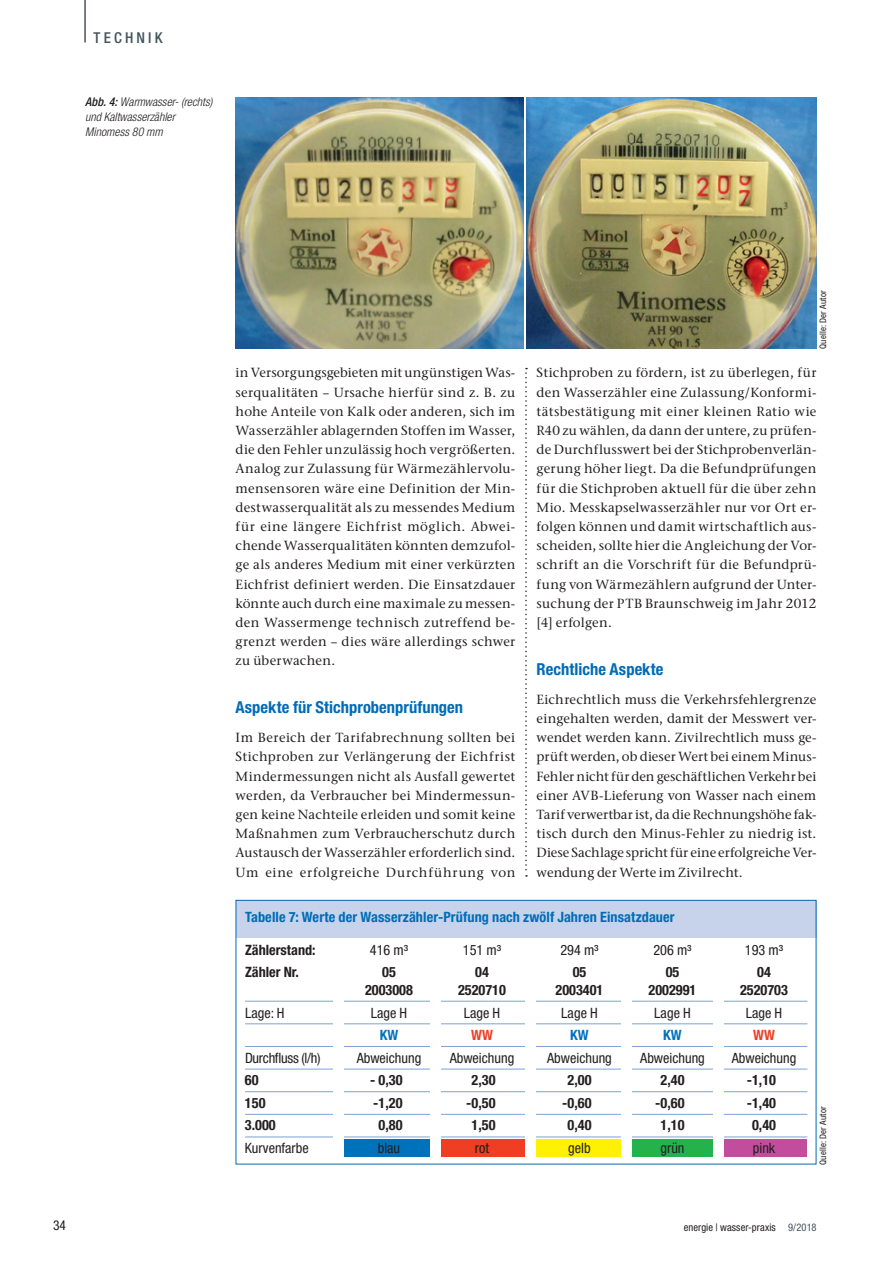
<style>
.page{position:relative;width:893px;height:1263px;background:#fff}
.page>*{position:absolute;margin:0;border:0;box-sizing:border-box;transform-origin:0 0}
.t1{font:700 condensed 16.5px "Helvetica Neue LT Std";letter-spacing:.005em;color:#006bb6}
.t2{font:500 condensed 15px "Helvetica Neue LT Std";letter-spacing:.21em;color:#45555d}
.t3{font:700 condensed 14.25px "Helvetica Neue LT Std";color:#231f20}
.t4{font:condensed 14.25px "Helvetica Neue LT Std";color:#231f20}
.t5{font:700 condensed 14.25px "Helvetica Neue LT Std";letter-spacing:.01em;color:#006bb6}
.t6{font:condensed 14.25px "Helvetica Neue LT Std";letter-spacing:-.02em;color:#231f20}
.t7{font:700 condensed 14.25px "Helvetica Neue LT Std";color:#0072bc}
.t8{font:700 condensed 14.25px "Helvetica Neue LT Std";color:#ef3e22}
.t9{font:condensed 13.5px "Helvetica Neue LT Std";color:#231f20}
.t10{font:500 13.2px/19.2px "Stone Serif ITC Pro";letter-spacing:.02em;color:#231f20;text-align:justify}
.t11{font:italic 300 condensed 12px/15px "Helvetica Neue LT Std";letter-spacing:.005em;color:#231f20}
.t12{font:condensed 10.5px "Helvetica Neue LT Std";letter-spacing:.005em;color:#231f20}
.t13{font:condensed 9px "Helvetica Neue LT Std";letter-spacing:.015em;color:#231f20}
.s1{font-weight:500}
.s2{color:#45555d}
</style>
<div class="page">
<hr style="left:84px;top:0;width:2px;height:43px;background:#45555d">
<svg style="left:525px;top:368px;width:2px;height:509px"></svg>
<div style="left:236px;top:900px;width:580px;height:37px;background:#c6d3eb"></div>
<div style="left:236px;top:900px;width:580px;height:264px;border:1px solid #006bb6"></div>
<div style="left:338px;top:1140px;width:95px;height:17px;background:#0072bc"></div>
<div style="left:432px;top:1140px;width:97px;height:17px;background:#ef3e22"></div>
<div style="left:531px;top:1140px;width:94px;height:17px;background:#fff101"></div>
<div style="left:626px;top:1140px;width:90px;height:17px;background:#23b24b"></div>
<div style="left:718px;top:1140px;width:89px;height:17px;background:#c24d9d"></div>
<hr style="left:245px;top:1046px;width:562px;height:1px;background:#7da2d4">
<hr style="left:245px;top:1069px;width:562px;height:1px;background:#7da2d4">
<hr style="left:245px;top:1091px;width:562px;height:1px;background:#7da2d4">
<hr style="left:245px;top:1114px;width:562px;height:1px;background:#7da2d4">
<hr style="left:245px;top:1136px;width:562px;height:1px;background:#7da2d4">
<hr style="left:245px;top:1001px;width:562px;height:1px;background:#7da2d4">
<hr style="left:245px;top:1023px;width:562px;height:1px;background:#7da2d4">
<div style="left:333px;top:943px;width:10px;height:217px;background:#fff"></div>
<div style="left:430px;top:943px;width:11px;height:217px;background:#fff"></div>
<div style="left:525px;top:943px;width:11px;height:217px;background:#fff"></div>
<div style="left:621px;top:943px;width:11px;height:217px;background:#fff"></div>
<div style="left:713px;top:943px;width:11px;height:217px;background:#fff"></div>
<img style="left:236px;top:98px;width:287px;height:251px">
<img style="left:527px;top:98px;width:289px;height:251px">
<p class="t2" style="left:94px;top:28px;width:71px">TECHNIK</p>
<p class="t11" style="left:85px;top:95px;width:129px"><span class="s1">Abb. 4:</span> Warmwasser- (rechts) und Kaltwasserzähler<br>Minomess 80 mm</p>
<p class="t9" style="left:53px;top:1218px;width:14px">34</p>
<p class="t10" style="left:236px;top:363px;width:281px">in Versorgungsgebieten mit ungünstigen Was&shy;serqualitäten – Ursache hierfür sind z. B. zu hohe Anteile von Kalk oder anderen, sich im Wasserzähler ablagernden Stoffen im Wasser, die den Fehler unzulässig hoch vergrößerten.<br>Analog zur Zulassung für Wärmezählervolu&shy;mensensoren wäre eine Definition der Min&shy;destwasserqualität als zu messendes Medium für eine längere Eichfrist möglich. Abwei&shy;chende Wasserqualitäten könnten demzufol&shy;ge als anderes Medium mit einer verkürzten Eichfrist definiert werden. Die Einsatzdauer könnte auch durch eine maximale zu messen&shy;den Wassermenge technisch zutreffend be&shy;grenzt werden – dies wäre allerdings schwer zu überwachen.</p>
<p class="t1" style="left:236px;top:697px;width:229px">Aspekte für Stichprobenprüfungen</p>
<p class="t10" style="left:236px;top:728px;width:281px">Im Bereich der Tarifabrechnung sollten bei Stichproben zur Verlängerung der Eichfrist Mindermessungen nicht als Ausfall gewertet werden, da Verbraucher bei Mindermessun&shy;gen keine Nachteile erleiden und somit keine Maßnahmen zum Verbraucherschutz durch Austausch der Wasserzähler erforderlich sind.<br>Um eine erfolgreiche Durchführung von</p>
<p class="t13" style="left:818px;top:349px;width:60px;rotate:-90deg">Quelle: Der Autor</p>
<p class="t10" style="left:537px;top:363px;width:281px">Stichproben zu fördern, ist zu überlegen, für den Wasserzähler eine Zulassung/Konformi&shy;tätsbestätigung mit einer kleinen Ratio wie R40 zu wählen, da dann der untere, zu prüfen&shy;de Durchflusswert bei der Stichprobenverlän&shy;gerung höher liegt. Da die Befundprüfungen für die Stichproben aktuell für die über zehn Mio. Messkapselwasserzähler nur vor Ort er&shy;folgen können und damit wirtschaftlich aus&shy;scheiden, sollte hier die Angleichung der Vor&shy;schrift an die Vorschrift für die Befundprü&shy;fung von Wärmezählern aufgrund der Unter&shy;suchung der PTB Braunschweig im Jahr 2012 [4] erfolgen.</p>
<p class="t1" style="left:537px;top:659px;width:128px">Rechtliche Aspekte</p>
<p class="t10" style="left:537px;top:690px;width:281px">Eichrechtlich muss die Verkehrsfehlergrenze eingehalten werden, damit der Messwert ver&shy;wendet werden kann. Zivilrechtlich muss ge&shy;prüft werden, ob dieser Wert bei einem Minus-Fehler nicht für den geschäftlichen Verkehr bei einer AVB-Lieferung von Wasser nach einem Tarif verwertbar ist, da die Rechnungshöhe fak&shy;tisch durch den Minus-Fehler zu niedrig ist.<br>Diese Sachlage spricht für eine erfolgreiche Ver&shy;wendung der Werte im Zivilrecht.</p>
<p class="t5" style="left:245px;top:908px;width:431px">Tabelle 7: Werte der Wasserzähler-Prüfung nach zwölf Jahren Einsatzdauer</p>
<p class="t3" style="left:245px;top:941px;width:72px">Zählerstand:</p>
<p class="t4" style="left:370px;top:941px;width:40px">416 m³</p>
<p class="t4" style="left:463px;top:941px;width:40px">151 m³</p>
<p class="t4" style="left:560px;top:941px;width:40px">294 m³</p>
<p class="t4" style="left:653px;top:941px;width:40px">206 m³</p>
<p class="t4" style="left:745px;top:941px;width:40px">193 m³</p>
<p class="t3" style="left:245px;top:963px;width:55px">Zähler Nr.</p>
<p class="t3" style="left:382px;top:963px;width:15px">05</p>
<p class="t3" style="left:475px;top:963px;width:15px">04</p>
<p class="t3" style="left:573px;top:963px;width:15px">05</p>
<p class="t3" style="left:666px;top:963px;width:15px">05</p>
<p class="t3" style="left:757px;top:963px;width:15px">04</p>
<p class="t3" style="left:365px;top:981px;width:49px">2003008</p>
<p class="t3" style="left:458px;top:981px;width:49px">2520710</p>
<p class="t3" style="left:556px;top:981px;width:49px">2003401</p>
<p class="t3" style="left:649px;top:981px;width:49px">2002991</p>
<p class="t3" style="left:740px;top:981px;width:49px">2520703</p>
<p class="t4" style="left:245px;top:1004px;width:41px">Lage: H</p>
<p class="t4" style="left:371px;top:1004px;width:38px">Lage H</p>
<p class="t4" style="left:464px;top:1004px;width:38px">Lage H</p>
<p class="t4" style="left:561px;top:1004px;width:38px">Lage H</p>
<p class="t4" style="left:654px;top:1004px;width:38px">Lage H</p>
<p class="t4" style="left:746px;top:1004px;width:38px">Lage H</p>
<p class="t7" style="left:380px;top:1026px;width:20px">KW</p>
<p class="t8" style="left:471px;top:1026px;width:23px">WW</p>
<p class="t7" style="left:570px;top:1026px;width:20px">KW</p>
<p class="t7" style="left:663px;top:1026px;width:20px">KW</p>
<p class="t8" style="left:753px;top:1026px;width:23px">WW</p>
<p class="t6" style="left:245px;top:1049px;width:77px">Durchfluss (l/h)</p>
<p class="t4" style="left:357px;top:1049px;width:66px">Abweichung</p>
<p class="t4" style="left:450px;top:1049px;width:66px">Abweichung</p>
<p class="t4" style="left:547px;top:1049px;width:66px">Abweichung</p>
<p class="t4" style="left:640px;top:1049px;width:66px">Abweichung</p>
<p class="t4" style="left:732px;top:1049px;width:66px">Abweichung</p>
<p class="t3" style="left:245px;top:1071px;width:15px">60</p>
<p class="t3" style="left:370px;top:1071px;width:34px">- 0,30</p>
<p class="t3" style="left:472px;top:1071px;width:25px">2,30</p>
<p class="t3" style="left:568px;top:1071px;width:25px">2,00</p>
<p class="t3" style="left:661px;top:1071px;width:25px">2,40</p>
<p class="t3" style="left:747px;top:1071px;width:31px">-1,10</p>
<p class="t3" style="left:245px;top:1094px;width:22px">150</p>
<p class="t3" style="left:373px;top:1094px;width:31px">-1,20</p>
<p class="t3" style="left:466px;top:1094px;width:31px">-0,50</p>
<p class="t3" style="left:562px;top:1094px;width:31px">-0,60</p>
<p class="t3" style="left:655px;top:1094px;width:31px">-0,60</p>
<p class="t3" style="left:747px;top:1094px;width:31px">-1,40</p>
<p class="t3" style="left:245px;top:1116px;width:32px">3.000</p>
<p class="t3" style="left:379px;top:1116px;width:25px">0,80</p>
<p class="t3" style="left:472px;top:1116px;width:25px">1,50</p>
<p class="t3" style="left:568px;top:1116px;width:25px">0,40</p>
<p class="t3" style="left:661px;top:1116px;width:25px">1,10</p>
<p class="t3" style="left:752px;top:1116px;width:25px">0,40</p>
<p class="t4" style="left:245px;top:1139px;width:65px">Kurvenfarbe</p>
<p class="t4" style="left:378px;top:1139px;width:24px">blau</p>
<p class="t4" style="left:475px;top:1139px;width:16px">rot</p>
<p class="t4" style="left:568px;top:1139px;width:24px">gelb</p>
<p class="t4" style="left:660px;top:1139px;width:26px">grün</p>
<p class="t4" style="left:753px;top:1139px;width:24px">pink</p>
<p class="t13" style="left:818px;top:1165px;width:60px;rotate:-90deg">Quelle: Der Autor</p>
<p class="t12" style="left:684px;top:1221px;width:134px">energie | wasser-praxis <span class="s2">9/2018</span></p>
</div>
